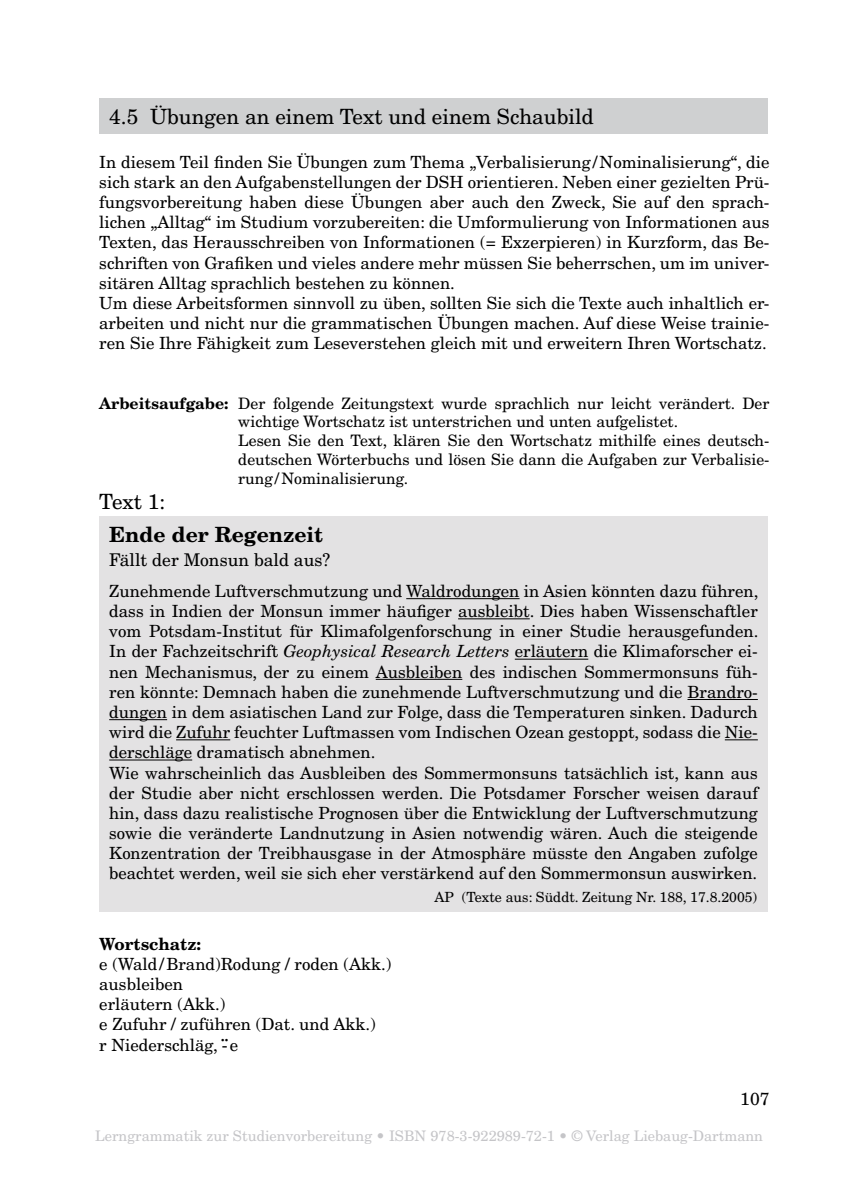
<style>
.page{position:relative;width:844px;height:1191px;background:#fff}
.page>*{position:absolute;margin:0;border:0;box-sizing:border-box;transform-origin:0 0}
.t1{font:21px "New Century Schlbk LT Std";color:#000}
.t2{font:700 21px "New Century Schlbk LT Std";color:#000}
.t3{font:17.5px "New Century Schlbk LT Std";color:#000}
.t4{font:16.8px/20.1px "New Century Schlbk LT Std";color:#000}
.t5{font:700 16.8px "New Century Schlbk LT Std";color:#000}
.t6{font:15.75px/18.9px "New Century Schlbk LT Std";color:#000}
.t7{font:14.53px "New Century Schlbk LT Std";color:#c5c5c8}
.t8{font:14px "New Century Schlbk LT Std";color:#000}
.s1{font-weight:700}
.s2{font-style:italic}
.s3{font-weight:700;font-size:17.5px}
.s4{font-size:17.5px}
</style>
<div class="page">
<div style="left:99px;top:98px;width:668px;height:36px;background:#cfd0d1"></div>
<div style="left:99px;top:516px;width:668px;height:396px;background:#e3e2e3"></div>
<hr style="left:406px;top:598px;width:113px;height:1px;background:#000">
<hr style="left:458px;top:618px;width:71px;height:1px;background:#000">
<hr style="left:514px;top:659px;width:74px;height:1px;background:#000">
<hr style="left:375px;top:679px;width:87px;height:1px;background:#000">
<hr style="left:687px;top:699px;width:70px;height:1px;background:#000">
<hr style="left:109px;top:719px;width:58px;height:1px;background:#000">
<hr style="left:176px;top:739px;width:54px;height:1px;background:#000">
<hr style="left:724px;top:739px;width:33px;height:1px;background:#000">
<hr style="left:109px;top:759px;width:83px;height:1px;background:#000">
<p class="t1" style="left:109px;top:103px;width:486px">4.5 Übungen an einem Text und einem Schaubild</p>
<p class="t4" style="left:99px;top:152px;width:671px">In diesem Teil finden Sie Übungen zum Thema „Verbalisierung/Nominalisierung“, die sich stark an den Aufgabenstellungen der DSH orientieren. Neben einer gezielten Prü&shy;fungsvorbereitung haben diese Übungen aber auch den Zweck, Sie auf den sprach&shy;lichen „Alltag“ im Studium vorzubereiten: die Umformulierung von Informationen aus Texten, das Herausschreiben von Informationen (= Exzerpieren) in Kurzform, das Be&shy;schriften von Grafiken und vieles andere mehr müssen Sie beherrschen, um im univer&shy;sitären Alltag sprachlich bestehen zu können.<br>Um diese Arbeitsformen sinnvoll zu üben, sollten Sie sich die Texte auch inhaltlich er&shy;arbeiten und nicht nur die grammatischen Übungen machen. Auf diese Weise trainie&shy;ren Sie Ihre Fähigkeit zum Leseverstehen gleich mit und erweitern Ihren Wortschatz.</p>
<p class="t6" style="left:238px;top:393px;width:532px;text-indent:-139px"><span class="s1">Arbeitsaufgabe:</span> Der folgende Zeitungstext wurde sprachlich nur leicht verändert. Der wichtige Wortschatz ist unterstrichen und unten aufgelistet.<br>Lesen Sie den Text, klären Sie den Wortschatz mithilfe eines deutsch&shy;deutschen Wörterbuchs und lösen Sie dann die Aufgaben zur Verbalisie&shy;rung/Nominalisierung.</p>
<p class="t1" style="left:99px;top:489px;width:68px">Text 1:</p>
<p class="t2" style="left:109px;top:521px;width:215px">Ende der Regenzeit</p>
<p class="t3" style="left:109px;top:549px;width:222px">Fällt der Monsun bald aus?</p>
<p class="t4" style="left:109px;top:581px;width:650px">Zunehmende Luftverschmutzung und Waldrodungen in Asien könnten dazu führen, dass in Indien der Monsun immer häufiger ausbleibt. Dies haben Wissenschaftler vom Potsdam-Institut für Klimafolgenforschung in einer Studie herausgefunden.<br>In der Fachzeitschrift <span class="s2">Geophysical Research Letters</span> erläutern die Klimaforscher ei&shy;nen Mechanismus, der zu einem Ausbleiben des indischen Sommermonsuns füh&shy;ren könnte: Demnach haben die zunehmende Luftverschmutzung und die Brandro&shy;dungen in dem asiatischen Land zur Folge, dass die Temperaturen sinken. Dadurch wird die Zufuhr feuchter Luftmassen vom Indischen Ozean gestoppt, sodass die Nie&shy;derschläge dramatisch abnehmen.<br>Wie wahrscheinlich das Ausbleiben des Sommermonsuns tatsächlich ist, kann aus der Studie aber nicht erschlossen werden. Die Potsdamer Forscher weisen darauf hin, dass dazu realistische Prognosen über die Entwicklung der Luftverschmutzung sowie die veränderte Landnutzung in Asien notwendig wären. Auch die steigende Konzentration der Treibhausgase in der Atmosphäre müsste den Angaben zufolge beachtet werden, weil sie sich eher verstärkend auf den Sommermonsun auswirken.</p>
<p class="t8" style="left:434px;top:888px;width:324px">AP (Texte aus: Süddt. Zeitung Nr. 188, 17.8.2005)</p>
<p class="t5" style="left:99px;top:933px;width:103px">Wortschatz:</p>
<p class="t4" style="left:99px;top:953px;width:293px">e (Wald/Brand)Rodung / roden (Akk.) ausbleiben<br>erläutern (Akk.)<br>e Zufuhr / zuführen (Dat. und Akk.)<br>r Niederschläg, <span class="s3">¨</span><span class="s4">-</span>e</p>
<p class="t3" style="left:740px;top:1087px;width:31px">107</p>
<p class="t7" style="left:95px;top:1127px;width:669px">Lerngrammatik zur Studienvorbereitung • ISBN 978-3-922989-72-1 • © Verlag Liebaug-Dartmann</p>
</div>
